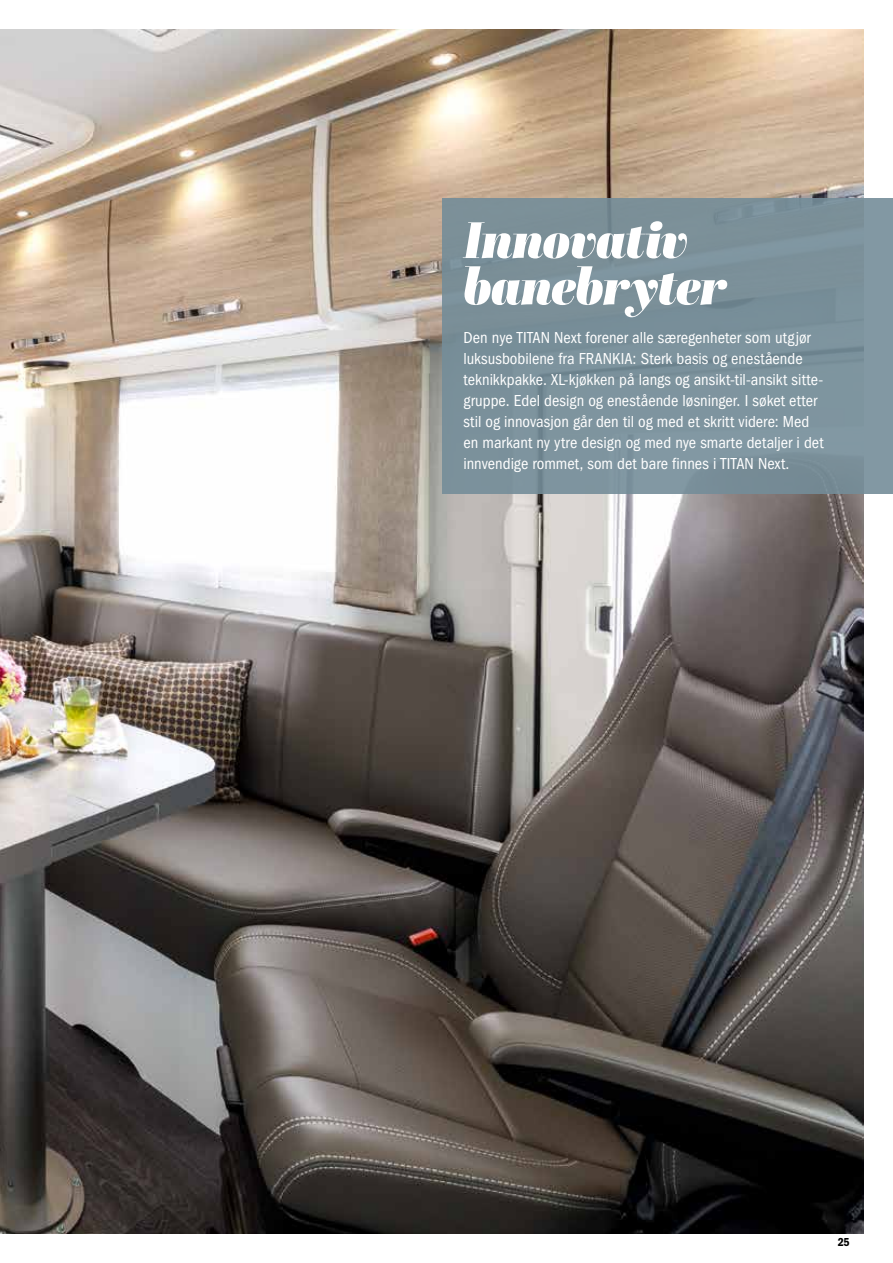
<style>
.page{position:relative;width:893px;height:1263px;background:#fff}
.page>*{position:absolute;margin:0;border:0;box-sizing:border-box;transform-origin:0 0}
.t1{font:italic 51px/46.5px "Abril Display Bl";letter-spacing:-.01em;color:#fff}
.t2{font:condensed 16.5px/21px "Franklin Gothic";color:#fff}
.t3{font:600 condensed 12px "Franklin Gothic";color:#000}
</style>
<div class="page">
<img style="left:0;top:30px;width:863px;height:1203px">
<div style="left:442px;top:198px;width:451px;height:296px;background:#7c909a"></div>
<h1 class="t1" style="left:463px;top:217px;width:265px">Innovativ banebryter</h1>
<p class="t2" style="left:463px;top:327px;width:362px">Den nye TITAN Next forener alle særegenheter som utgjør luksusbobilene fra FRANKIA: Sterk basis og enestående teknikkpakke. XL-kjøkken på langs og ansikt-til-ansikt sitte&shy;gruppe. Edel design og enestående løsninger. I søket etter stil og innovasjon går den til og med et skritt videre: Med en markant ny ytre design og med nye smarte detaljer i det innvendige rommet, som det bare finnes i TITAN Next.</p>
<p class="t3" style="left:838px;top:1235px;width:14px">25</p>
</div>
